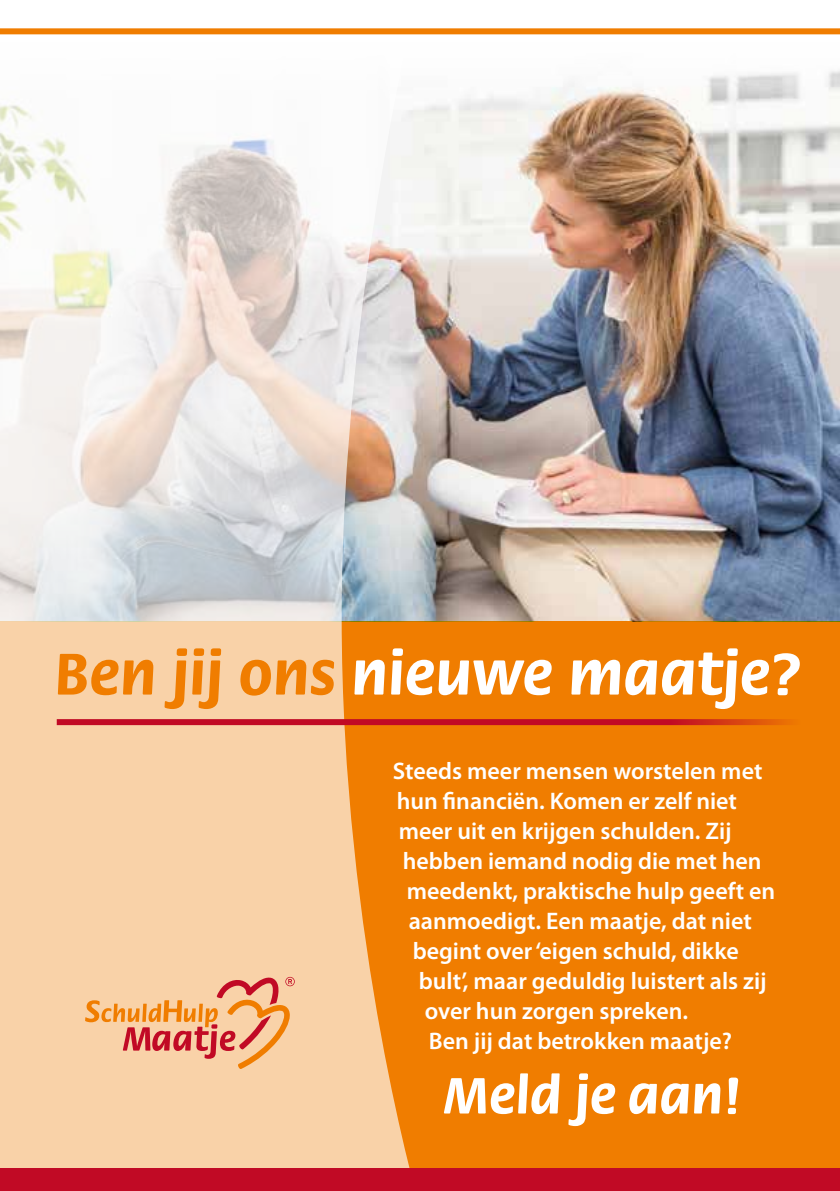
<style>
.page{position:relative;width:840px;height:1191px;background:#fff}
.page>*{position:absolute;margin:0;border:0;box-sizing:border-box;transform-origin:0 0}
.t1{font:700 61px "Flora ITC";color:#fff}
.t2{font:700 53px "Flora ITC";color:#fff}
.t3{font:600 24px "Myriad Pro";color:#fff}
.s1{color:#f07d00}
</style>
<div class="page">
<div style="left:0;top:621px;width:839px;height:570px;background:#f07d00"></div>
<img style="left:420px;top:71px;width:419px;height:551px">
<svg style="left:0;top:34px;width:420px;height:1134px"></svg>
<svg style="left:85px;top:977px;width:209px;height:92px;background:#f1b186"></svg>
<svg style="left:57px;top:719px;width:733px;height:6px;background:#c51522"></svg>
<hr style="left:0;top:43px;width:1px;height:586px;background:#ededed">
<div style="left:0;top:28px;width:839px;height:6px;background:#f07d00"></div>
<div style="left:0;top:1168px;width:839px;height:23px;background:#c10a25"></div>
<h1 class="t1" style="left:54px;top:648px;width:749px"><span class="s1">Ben jij ons</span> nieuwe maatje?</h1>
<p class="t3" style="left:392px;top:762px;width:371px">Steeds meer mensen worstelen met</p>
<p class="t3" style="left:396px;top:792px;width:341px">hun financiën. Komen er zelf niet</p>
<p class="t3" style="left:398px;top:822px;width:334px">meer uit en krijgen schulden. Zij</p>
<p class="t3" style="left:402px;top:852px;width:360px">hebben iemand nodig die met hen</p>
<p class="t3" style="left:406px;top:882px;width:370px">meedenkt, praktische hulp geeft en</p>
<p class="t3" style="left:408px;top:912px;width:344px">aanmoedigt. Een maatje, dat niet</p>
<p class="t3" style="left:412px;top:942px;width:327px">begint over ‘eigen schuld, dikke</p>
<p class="t3" style="left:418px;top:972px;width:349px">bult’, maar geduldig luistert als zij</p>
<p class="t3" style="left:424px;top:1002px;width:265px">over hun zorgen spreken.</p>
<p class="t3" style="left:428px;top:1032px;width:305px">Ben jij dat betrokken maatje?</p>
<h2 class="t2" style="left:442px;top:1073px;width:300px">Meld je aan!</h2>
</div>
